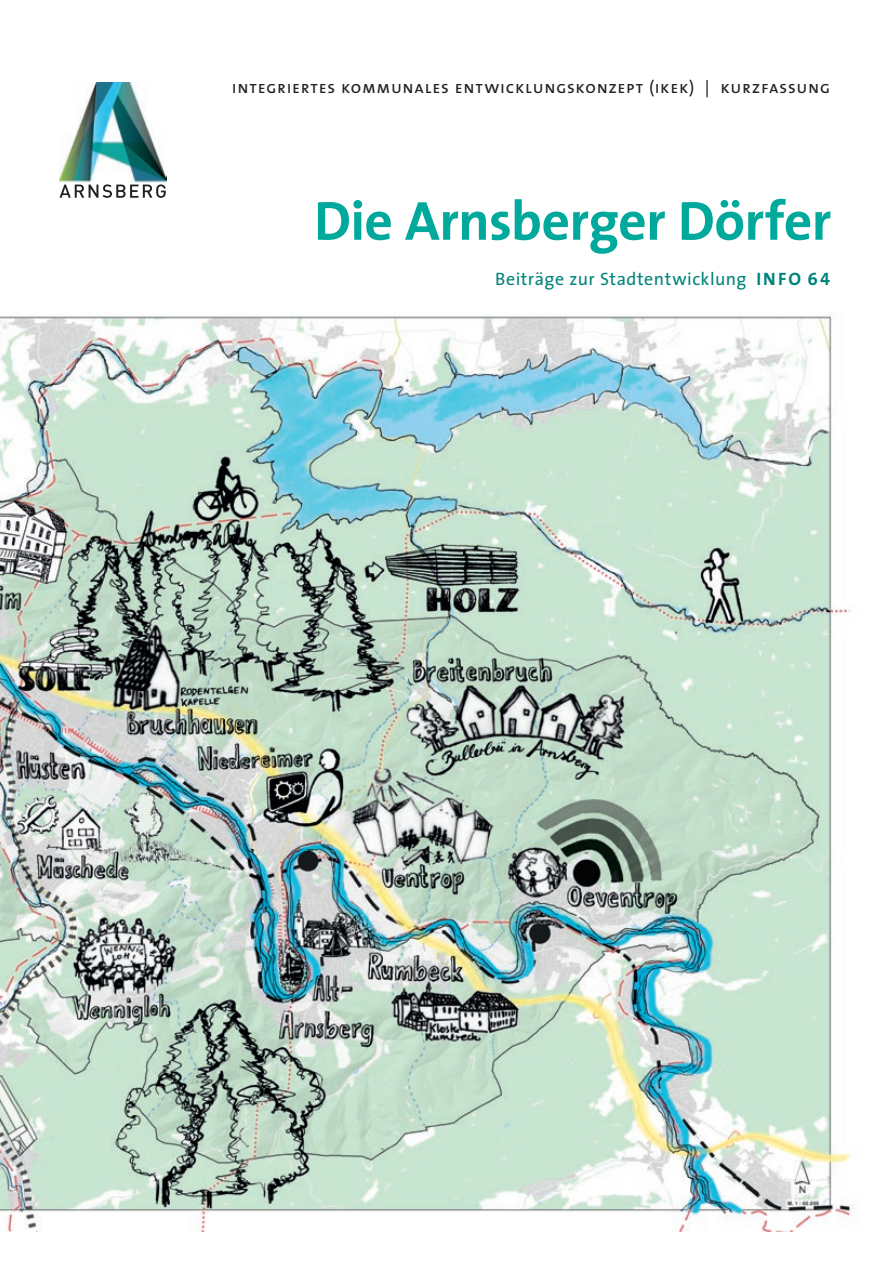
<style>
.page{position:relative;width:893px;height:1263px;background:#fff}
.page>*{position:absolute;margin:0;border:0;box-sizing:border-box;transform-origin:0 0}
.t1{font:700 55.5px "The Sans";letter-spacing:-.015em;color:#00a99b}
.t2{font:18px "The Sans";letter-spacing:.025em;color:#00837b}
.t3{font:17.25px "The Sans Caps";letter-spacing:.04em;color:#231f20}
.s1{font-family:"The Sans Bold Caps"}
</style>
<div class="page">
<img style="left:0;top:313px;width:854px;height:918px">
<img style="left:60px;top:83px;width:106px;height:100px">
<svg style="left:60px;top:184px;width:106px;height:14px"></svg>
<p class="t3" style="left:232px;top:73px;width:600px">integriertes kommunales entwicklungskonzept (ikek) | kurzfassung</p>
<h1 class="t1" style="left:314px;top:174px;width:519px">Die Arnsberger Dörfer</h1>
<p class="t2" style="left:495px;top:264px;width:337px">Beiträge zur Stadtentwicklung <span class="s1">INFO 64</span></p>
</div>
